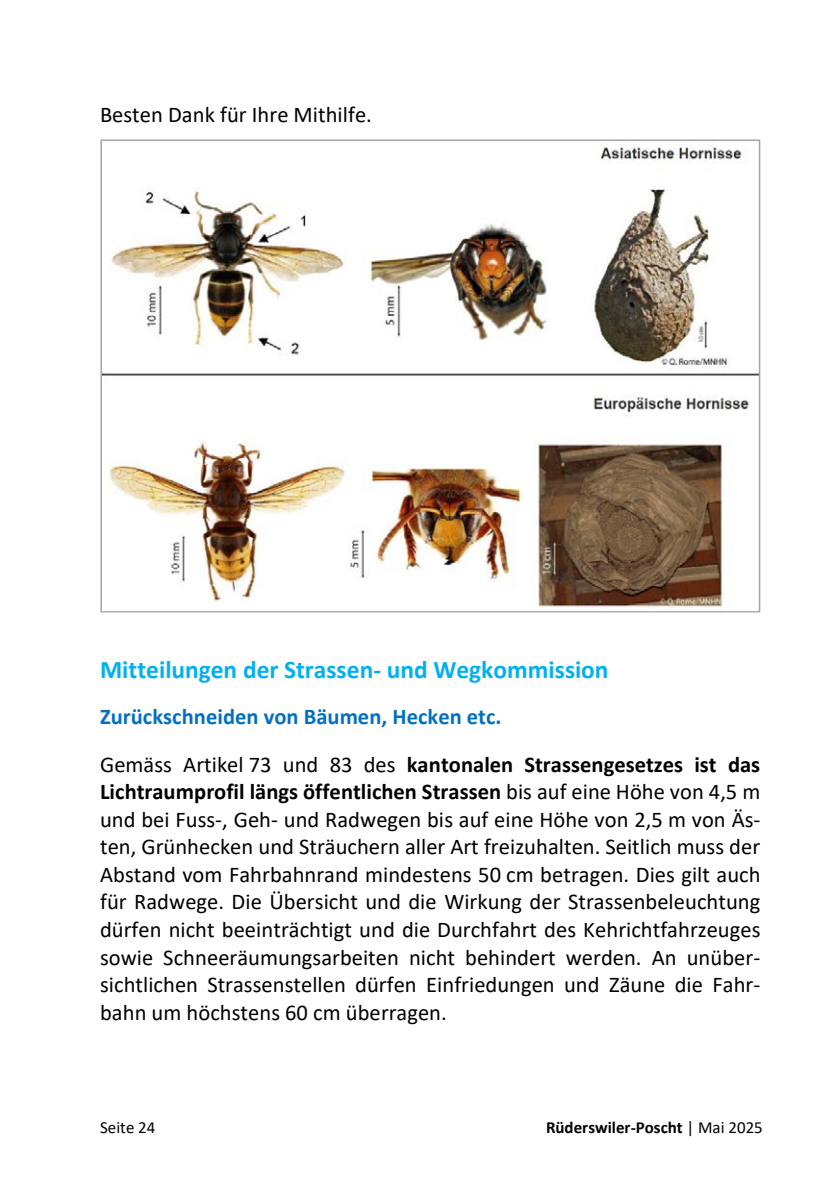
<style>
.page{position:relative;width:840px;height:1191px;background:#fff}
.page>*{position:absolute;margin:0;border:0;box-sizing:border-box;transform-origin:0 0}
.t1{font:700 25.4px "Calibri";color:#00b0f0}
.t2{font:22.6px/27.6px "Calibri";color:#000;text-align:justify}
.t3{font:700 22.6px/48px "Calibri";color:#0070c0}
.t4{font:700 17px "Calibri";color:#000}
.t5{font:17px "Calibri";color:#000}
.s1{font-weight:400;color:#000}
.s2{color:#000}
.s3{font-weight:700}
.s4{font-weight:400}
</style>
<div class="page">
<img style="left:100px;top:139px;width:659px;height:473px">
<p class="t2" style="left:100px;top:100px;width:273px">Besten Dank für Ihre Mithilfe.</p>
<p class="t1" style="left:100px;top:652px;width:509px">Mitteilungen der Strassen- und Wegkommission</p>
<p class="t3" style="left:100px;top:691px;width:661px">Zurückschneiden von Bäumen, Hecken etc.<br><span class="s1">Gemäss Artikel 73 und 83 des</span> <span class="s2">kantonalen Strassengesetzes ist das</span></p>
<p class="t2" style="left:100px;top:777px;width:661px"><span class="s3">Lichtraumprofil längs öffentlichen Strassen</span> bis auf eine Höhe von 4,5 m und bei Fuss-, Geh- und Radwegen bis auf eine Höhe von 2,5 m von Äs&shy;ten, Grünhecken und Sträuchern aller Art freizuhalten. Seitlich muss der Abstand vom Fahrbahnrand mindestens 50 cm betragen. Dies gilt auch für Radwege. Die Übersicht und die Wirkung der Strassenbeleuchtung dürfen nicht beeinträchtigt und die Durchfahrt des Kehrichtfahrzeuges sowie Schneeräumungsarbeiten nicht behindert werden. An unüber&shy;sichtlichen Strassenstellen dürfen Einfriedungen und Zäune die Fahr&shy;bahn um höchstens 60 cm überragen.</p>
<p class="t5" style="left:100px;top:1115px;width:57px">Seite 24</p>
<p class="t4" style="left:545px;top:1115px;width:218px">Rüderswiler-Poscht <span class="s4">| Mai 2025</span></p>
</div>
